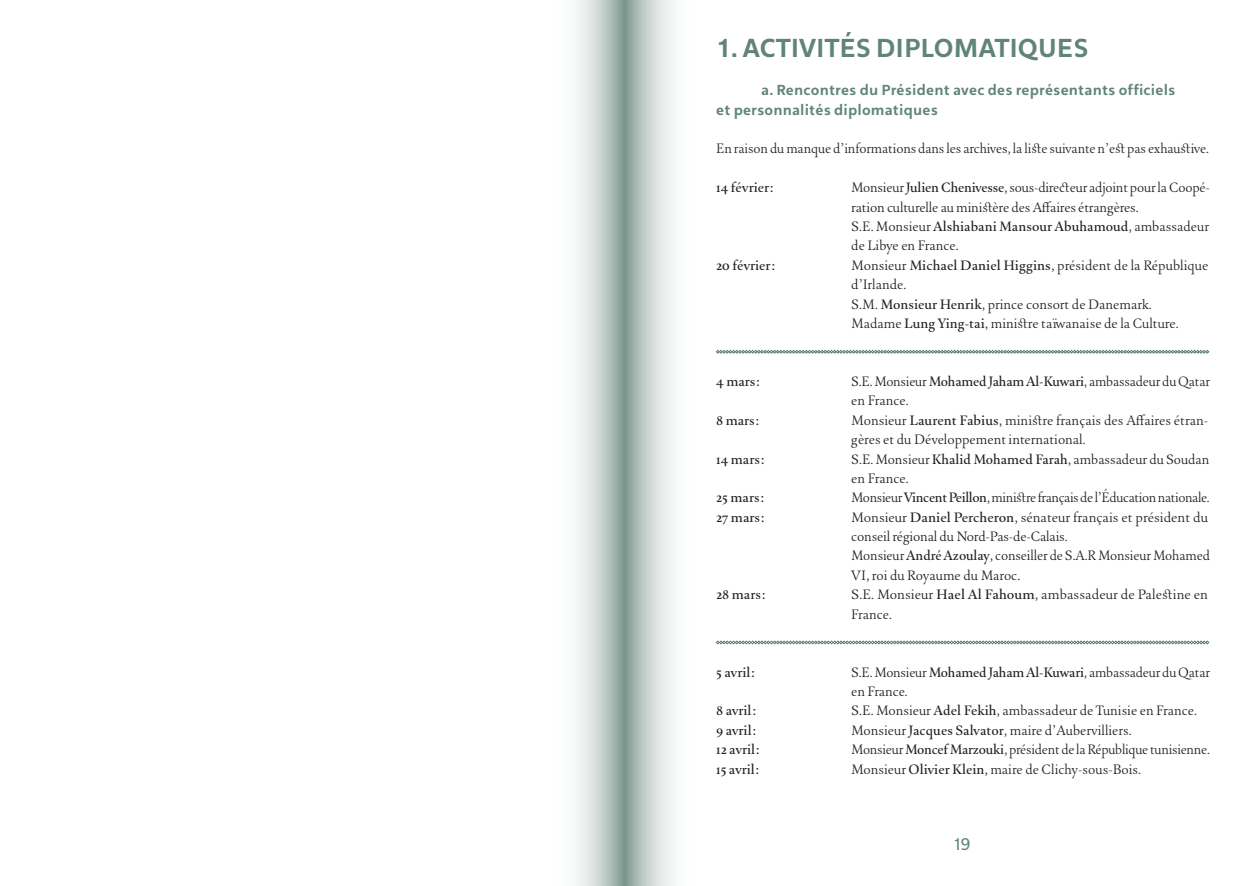
<style>
.page{position:relative;width:1248px;height:886px;background:#fff}
.page>*{position:absolute;margin:0;border:0;box-sizing:border-box;transform-origin:0 0}
.Style_de_paragraphe_1{font:700 26.88px "Mondara Lineal Delta";color:#608479}
.t1{font:17.5px "Mondara Lineal Delta";color:#608479}
.Style_de_paragraphe_1-2{font:16.88px/19.4px "Mondara Serif";letter-spacing:-.005em;color:#231f20}
.Style_de_paragraphe_1-3{font:500 16.88px "Mondara Serif";color:#231f20}
.Style_de_paragraphe_1-4{font:16.88px "Mondara Serif";letter-spacing:-.025em;color:#231f20}
.Style_de_paragraphe_1-5{font:700 15px/19.4px "Mondara Lineal Delta";letter-spacing:.01em;color:#608479}
.s1{font-weight:500}
</style>
<div class="page">
<svg style="left:624px;top:0;width:49px;height:886px;background:#c3cfcc"></svg>
<svg style="left:576px;top:0;width:48px;height:886px;background:#c6d1ce"></svg>
<svg style="left:716px;top:641px;width:492px;height:3px"></svg>
<svg style="left:716px;top:350px;width:492px;height:3px"></svg>
<p class="Style_de_paragraphe_1" style="left:716px;top:31px;width:373px">1. ACTIVITÉS DIPLOMATIQUES</p>
<p class="Style_de_paragraphe_1-5" style="left:716px;top:81px;width:461px;text-indent:45px">a. Rencontres du Président avec des représentants officiels et personnalités diplomatiques</p>
<p class="Style_de_paragraphe_1-2" style="left:716px;top:141px;width:494px">En raison du manque d’informations dans les archives, la liste suivante n’est pas exhaustive.</p>
<p class="Style_de_paragraphe_1-2" style="left:851px;top:180px;width:360px">Monsieur <span class="s1">Julien Chenivesse</span>, sous-directeur adjoint pour la Coopé&shy;ration culturelle au ministère des Affaires étrangères.</p>
<p class="Style_de_paragraphe_1-2" style="left:851px;top:219px;width:359px">S.E. Monsieur <span class="s1">Alshiabani Mansour Abuhamoud</span>, ambassadeur de Libye en France.</p>
<p class="Style_de_paragraphe_1-2" style="left:851px;top:257px;width:359px">Monsieur <span class="s1">Michael Daniel Higgins</span>, président de la République d’Irlande.</p>
<p class="Style_de_paragraphe_1-2" style="left:851px;top:296px;width:302px">S.M. <span class="s1">Monsieur Henrik</span>, prince consort de Danemark.</p>
<p class="Style_de_paragraphe_1-2" style="left:851px;top:315px;width:329px">Madame <span class="s1">Lung Ying-tai</span>, ministre taïwanaise de la Culture.</p>
<p class="Style_de_paragraphe_1-3" style="left:716px;top:177px;width:59px">14 février:</p>
<p class="Style_de_paragraphe_1-3" style="left:716px;top:254px;width:60px">20 février:</p>
<p class="Style_de_paragraphe_1-3" style="left:716px;top:370px;width:45px">4 mars:</p>
<p class="Style_de_paragraphe_1-3" style="left:716px;top:409px;width:44px">8 mars:</p>
<p class="Style_de_paragraphe_1-3" style="left:716px;top:448px;width:50px">14 mars:</p>
<p class="Style_de_paragraphe_1-3" style="left:716px;top:487px;width:49px">25 mars:</p>
<p class="Style_de_paragraphe_1-3" style="left:716px;top:506px;width:50px">27 mars:</p>
<p class="Style_de_paragraphe_1-3" style="left:716px;top:583px;width:50px">28 mars:</p>
<p class="Style_de_paragraphe_1-3" style="left:716px;top:661px;width:40px">5 avril:</p>
<p class="Style_de_paragraphe_1-3" style="left:716px;top:700px;width:41px">8 avril:</p>
<p class="Style_de_paragraphe_1-3" style="left:716px;top:719px;width:41px">9 avril:</p>
<p class="Style_de_paragraphe_1-3" style="left:716px;top:738px;width:45px">12 avril:</p>
<p class="Style_de_paragraphe_1-3" style="left:716px;top:758px;width:44px">15 avril:</p>
<p class="Style_de_paragraphe_1-2" style="left:851px;top:374px;width:360px">S.E. Monsieur <span class="s1">Mohamed Jaham Al-Kuwari</span>, ambassadeur du Qatar en France.</p>
<p class="Style_de_paragraphe_1-2" style="left:851px;top:412px;width:358px">Monsieur <span class="s1">Laurent Fabius</span>, ministre français des Affaires étran&shy;gères et du Développement international.</p>
<p class="Style_de_paragraphe_1-2" style="left:851px;top:451px;width:359px">S.E. Monsieur <span class="s1">Khalid Mohamed Farah</span>, ambassadeur du Soudan en France.</p>
<p class="Style_de_paragraphe_1-4" style="left:851px;top:488px;width:360px">Monsieur <span class="s1">Vincent Peillon</span>, ministre français de l’Éducation nationale.</p>
<p class="Style_de_paragraphe_1-2" style="left:851px;top:509px;width:358px">Monsieur <span class="s1">Daniel Percheron</span>, sénateur français et président du conseil régional du Nord-Pas-de-Calais.</p>
<p class="Style_de_paragraphe_1-2" style="left:851px;top:548px;width:360px">Monsieur <span class="s1">André Azoulay</span>, conseiller de S.A.R Monsieur Mohamed<br>VI, roi du Royaume du Maroc.</p>
<p class="Style_de_paragraphe_1-2" style="left:851px;top:587px;width:358px">S.E. Monsieur <span class="s1">Hael Al Fahoum</span>, ambassadeur de Palestine en<br>France.</p>
<p class="Style_de_paragraphe_1-2" style="left:851px;top:664px;width:360px">S.E. Monsieur <span class="s1">Mohamed Jaham Al-Kuwari</span>, ambassadeur du Qatar en France.</p>
<p class="Style_de_paragraphe_1-2" style="left:851px;top:703px;width:347px">S.E. Monsieur <span class="s1">Adel Fekih</span>, ambassadeur de Tunisie en France.</p>
<p class="Style_de_paragraphe_1-2" style="left:851px;top:722px;width:282px">Monsieur <span class="s1">Jacques Salvator</span>, maire d’Aubervilliers.</p>
<p class="Style_de_paragraphe_1-2" style="left:851px;top:742px;width:360px">Monsieur <span class="s1">Moncef Marzouki</span>, président de la République tunisienne.</p>
<p class="Style_de_paragraphe_1-2" style="left:851px;top:761px;width:291px">Monsieur <span class="s1">Olivier Klein</span>, maire de Clichy-sous-Bois.</p>
<p class="t1" style="left:954px;top:833px;width:17px">19</p>
</div>
